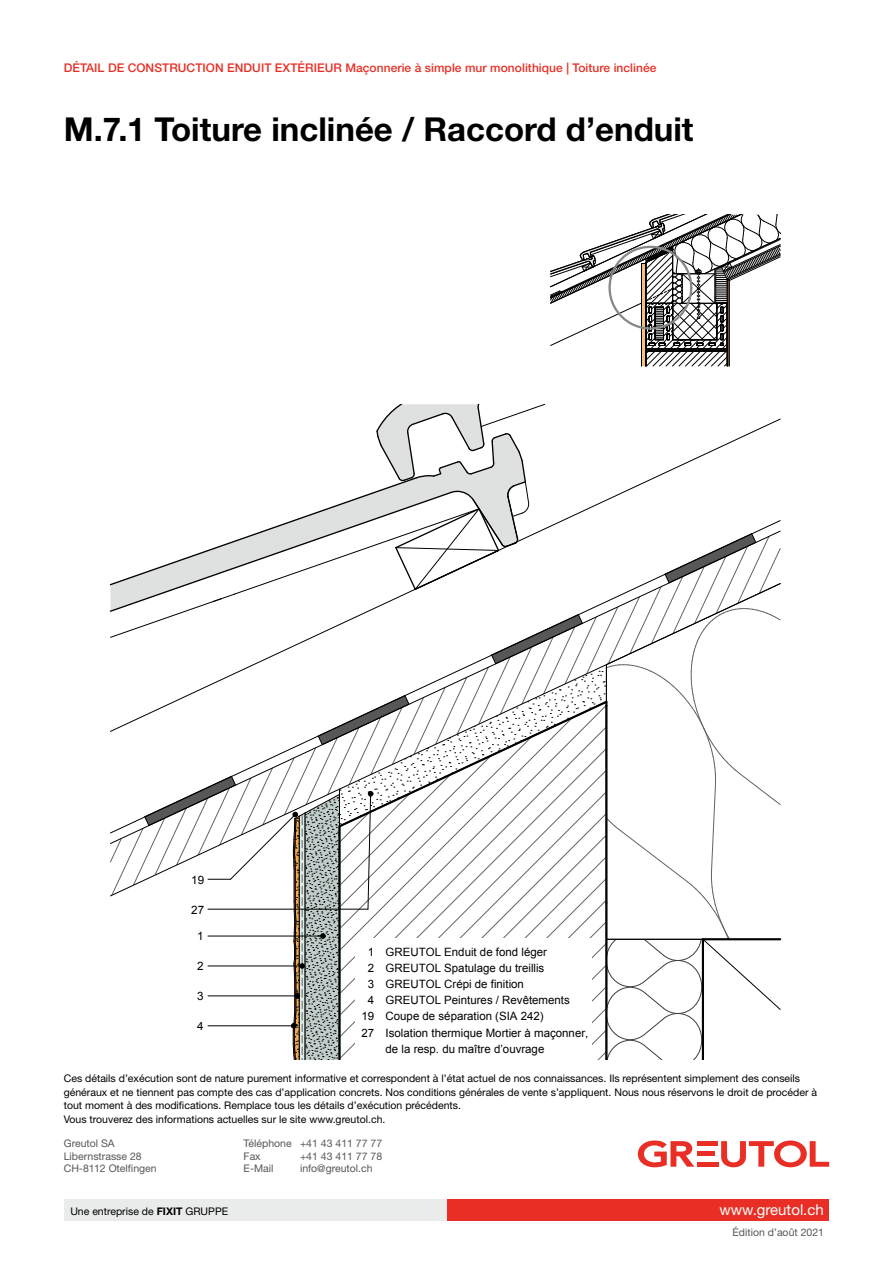
<style>
.page{position:relative;width:893px;height:1263px;background:#fff}
.page>*{position:absolute;margin:0;border:0;box-sizing:border-box;transform-origin:0 0}
.t1{font:700 33px "Helvetica Neue LT Std";color:#000}
.t2{font:15px "Helvetica Neue LT Std";color:#fff}
.t3{font:500 12px "Helvetica Neue LT Std";letter-spacing:.005em;color:#e92f25}
.t4{font:11.55px/16.2px "Arial";color:#000;text-align:center}
.t5{font:10.5px/13.5px "Helvetica Neue LT Std";color:#000}
.t6{font:10.5px/12.6px "Helvetica Neue LT Std";color:#555756}
.s1{font-weight:700}
</style>
<div class="page">
<div style="left:446px;top:1199px;width:383px;height:21px;background:#e92f25"></div>
<div style="left:64px;top:1199px;width:382px;height:21px;background:#eaebeb"></div>
<svg style="left:638px;top:1140px;width:56px;height:27px"></svg>
<div style="left:697px;top:1141px;width:21px;height:5px;background:#e92f25"></div>
<div style="left:697px;top:1151px;width:17px;height:5px;background:#e92f25"></div>
<div style="left:697px;top:1162px;width:22px;height:5px;background:#e92f25"></div>
<svg style="left:721px;top:1140px;width:108px;height:27px"></svg>
<svg style="left:550px;top:215px;width:231px;height:151px"></svg>
<svg style="left:109px;top:404px;width:672px;height:656px"></svg>
<div style="left:608px;top:246px;width:84px;height:84px;border:2px solid #878988;border-radius:50%"></div>
<p class="t3" style="left:64px;top:61px;width:594px">DÉTAIL DE CONSTRUCTION ENDUIT EXTÉRIEUR Maçonnerie à simple mur monolithique | Toiture inclinée</p>
<h1 class="t1" style="left:64px;top:109px;width:631px">M.7.1 Toiture inclinée / Raccord d’enduit</h1>
<p class="t4" style="left:191px;top:872px;width:14px">19</p>
<p class="t4" style="left:191px;top:902px;width:14px">27</p>
<p class="t4" style="left:197px;top:928px;width:8px">1</p>
<p class="t4" style="left:197px;top:958px;width:8px">2</p>
<p class="t4" style="left:197px;top:987px;width:8px">3</p>
<p class="t4" style="left:197px;top:1017px;width:8px">4</p>
<p class="t4" style="left:361px;top:943px;width:14px">1<br>2<br>3<br>4<br>19<br>27</p>
<p class="t4" style="left:386px;top:943px;width:204px;text-align:left">GREUTOL Enduit de fond léger<br>GREUTOL Spatulage du treillis<br>GREUTOL Crépi de finition<br>GREUTOL Peintures / Revêtements<br>Coupe de séparation (SIA 242)<br>Isolation thermique Mortier à maçonner, de la resp. du maître d’ouvrage</p>
<p class="t5" style="left:64px;top:1071px;width:755px">Ces détails d’exécution sont de nature purement informative et correspondent à l’état actuel de nos connaissances. Ils représentent simplement des conseils généraux et ne tiennent pas compte des cas d’application concrets. Nos conditions générales de vente s’appliquent. Nous nous réservons le droit de procéder à tout moment à des modifications. Remplace tous les détails d’exécution précédents.<br>Vous trouverez des informations actuelles sur le site www.greutol.ch.</p>
<p class="t6" style="left:64px;top:1137px;width:94px">Greutol SA<br>Libernstrasse 28<br>CH-8112 Otelfingen</p>
<p class="t6" style="left:244px;top:1137px;width:50px">Téléphone<br>Fax<br>E-Mail</p>
<p class="t6" style="left:300px;top:1137px;width:84px;text-align:justify">+41 43 411 77 77 +41 43 411 77 78 info@greutol.ch</p>
<p class="t5" style="left:70px;top:1204px;width:159px">Une entreprise de <span class="s1">FIXIT</span> GRUPPE</p>
<h2 class="t2" style="left:719px;top:1201px;width:106px">www.greutol.ch</h2>
<p class="t6" style="left:732px;top:1226px;width:93px">Édition d’août 2021</p>
</div>
